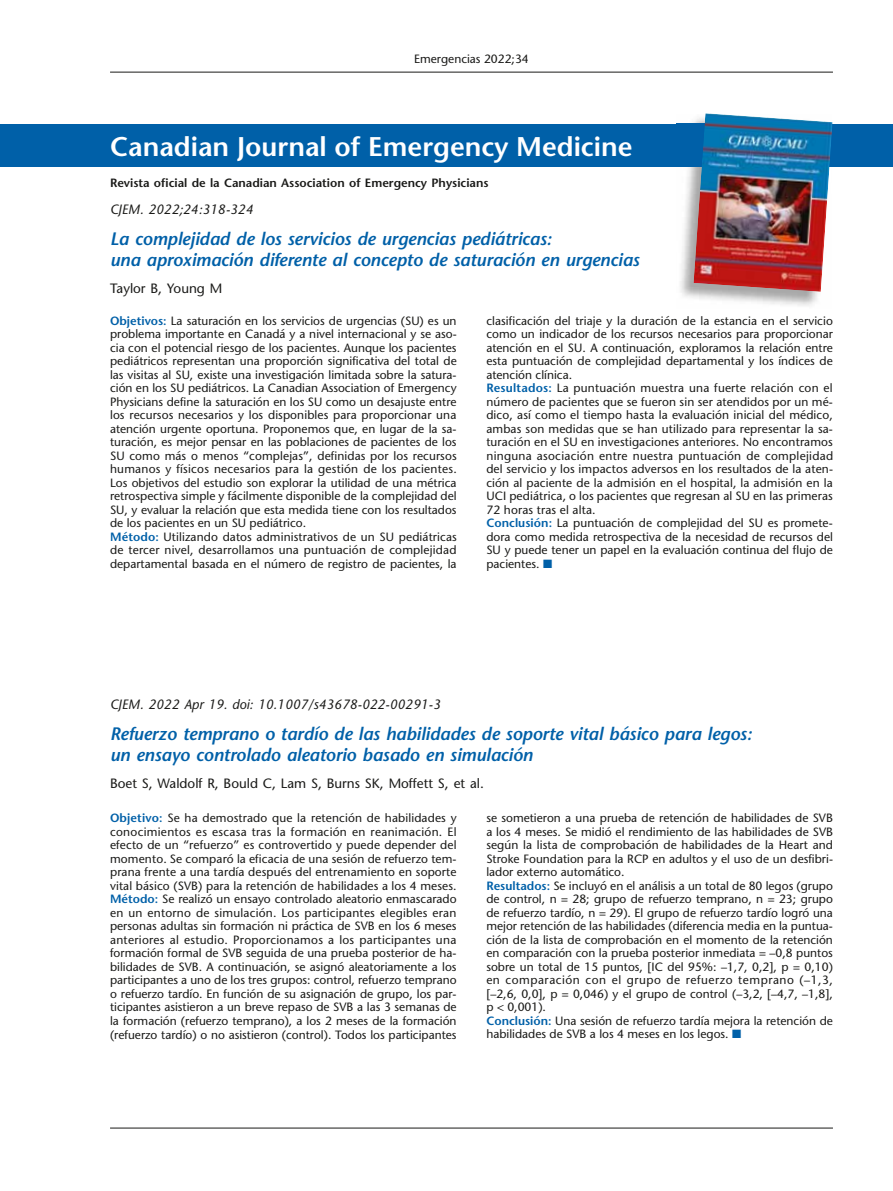
<style>
.page{position:relative;width:893px;height:1191px;background:#fff}
.page>*{position:absolute;margin:0;border:0;box-sizing:border-box;transform-origin:0 0}
.t1{font:600 27px "Stone Sans";color:#fff}
.t2{font:italic 600 18px/21px "Stone Sans";letter-spacing:-.01em;color:#0060a8}
.t3{font:italic 13.5px "Stone Sans";color:#1a1a18}
.t4{font:13.5px "Stone Sans";color:#1a1a18}
.t5{font:12px/13.5px "Stone Sans";color:#1a1a18}
.t6{font:600 12px "Stone Sans";color:#1a1a18}
.s1{font-weight:600;color:#0060a8}
.s2{color:#0060a8}
</style>
<div class="page">
<hr style="left:110px;top:1127px;width:723px;height:1px;background:#1a1a18">
<hr style="left:110px;top:72px;width:723px;height:1px;background:#1a1a18">
<div style="left:0;top:124px;width:893px;height:42px;background:#0060a8"></div>
<img style="left:676px;top:123px;width:142px;height:183px">
<img style="left:676px;top:124px;width:17px;height:42px">
<img style="left:693px;top:113px;width:140px;height:179px">
<p class="t5" style="left:414px;top:53px;width:116px">Emergencias 2022;34</p>
<h1 class="t1" style="left:110px;top:133px;width:524px">Canadian Journal of Emergency Medicine</h1>
<p class="t6" style="left:110px;top:176px;width:380px">Revista oficial de la Canadian Association of Emergency Physicians</p>
<p class="t3" style="left:110px;top:202px;width:145px">CJEM. 2022;24:318-324</p>
<h2 class="t2" style="left:110px;top:229px;width:531px">La complejidad de los servicios de urgencias pediátricas:<br>una aproximación diferente al concepto de saturación en urgencias</h2>
<p class="t4" style="left:110px;top:282px;width:114px">Taylor B, Young M</p>
<p class="t5" style="left:110px;top:314px;width:348px"><span class="s1">Objetivos:</span> La saturación en los servicios de urgencias (SU) es un problema importante en Canadá y a nivel internacional y se aso&shy;cia con el potencial riesgo de los pacientes. Aunque los pacientes pediátricos representan una proporción significativa del total de las visitas al SU, existe una investigación limitada sobre la satura&shy;ción en los SU pediátricos. La Canadian Association of Emergency Physicians define la saturación en los SU como un desajuste entre los recursos necesarios y los disponibles para proporcionar una atención urgente oportuna. Proponemos que, en lugar de la sa&shy;turación, es mejor pensar en las poblaciones de pacientes de los SU como más o menos “complejas”, definidas por los recursos humanos y físicos necesarios para la gestión de los pacientes.<br>Los objetivos del estudio son explorar la utilidad de una métrica retrospectiva simple y fácilmente disponible de la complejidad del SU, y evaluar la relación que esta medida tiene con los resultados de los pacientes en un SU pediátrico.<br><span class="s1">Método:</span> Utilizando datos administrativos de un SU pediátricas de tercer nivel, desarrollamos una puntuación de complejidad departamental basada en el número de registro de pacientes, la</p>
<p class="t5" style="left:486px;top:314px;width:348px">clasificación del triaje y la duración de la estancia en el servicio como un indicador de los recursos necesarios para proporcionar atención en el SU. A continuación, exploramos la relación entre esta puntuación de complejidad departamental y los índices de atención clínica.<br><span class="s1">Resultados:</span> La puntuación muestra una fuerte relación con el número de pacientes que se fueron sin ser atendidos por un mé&shy;dico, así como el tiempo hasta la evaluación inicial del médico, ambas son medidas que se han utilizado para representar la sa&shy;turación en el SU en investigaciones anteriores. No encontramos ninguna asociación entre nuestra puntuación de complejidad del servicio y los impactos adversos en los resultados de la aten&shy;ción al paciente de la admisión en el hospital, la admisión en la UCI pediátrica, o los pacientes que regresan al SU en las primeras 72 horas tras el alta.<br><span class="s1">Conclusión:</span> La puntuación de complejidad del SU es promete&shy;dora como medida retrospectiva de la necesidad de recursos del SU y puede tener un papel en la evaluación continua del flujo de pacientes. <span class="s2">■</span></p>
<p class="t3" style="left:110px;top:697px;width:332px">CJEM. 2022 Apr 19. doi: 10.1007/s43678-022-00291-3</p>
<h2 class="t2" style="left:110px;top:724px;width:643px">Refuerzo temprano o tardío de las habilidades de soporte vital básico para legos: un ensayo controlado aleatorio basado en simulación</h2>
<p class="t4" style="left:110px;top:777px;width:375px">Boet S, Waldolf R, Bould C, Lam S, Burns SK, Moffett S, et al.</p>
<p class="t5" style="left:110px;top:812px;width:348px;text-align:justify"><span class="s1">Objetivo:</span> Se ha demostrado que la retención de habilidades y conocimientos es escasa tras la formación en reanimación. El efecto de un “refuerzo” es controvertido y puede depender del momento. Se comparó la eficacia de una sesión de refuerzo tem&shy;prana frente a una tardía después del entrenamiento en soporte vital básico (SVB) para la retención de habilidades a los 4 meses.<br><span class="s1">Método:</span> Se realizó un ensayo controlado aleatorio enmascarado en un entorno de simulación. Los participantes elegibles eran personas adultas sin formación ni práctica de SVB en los 6 meses anteriores al estudio. Proporcionamos a los participantes una formación formal de SVB seguida de una prueba posterior de ha&shy;bilidades de SVB. A continuación, se asignó aleatoriamente a los participantes a uno de los tres grupos: control, refuerzo temprano o refuerzo tardío. En función de su asignación de grupo, los par&shy;ticipantes asistieron a un breve repaso de SVB a las 3 semanas de la formación (refuerzo temprano), a los 2 meses de la formación (refuerzo tardío) o no asistieron (control). Todos los participantes</p>
<p class="t5" style="left:486px;top:812px;width:348px">se sometieron a una prueba de retención de habilidades de SVB a los 4 meses. Se midió el rendimiento de las habilidades de SVB según la lista de comprobación de habilidades de la Heart and Stroke Foundation para la RCP en adultos y el uso de un desfibri&shy;lador externo automático.<br><span class="s1">Resultados:</span> Se incluyó en el análisis a un total de 80 legos (grupo de control, n = 28; grupo de refuerzo temprano, n = 23; grupo de refuerzo tardío, n = 29). El grupo de refuerzo tardío logró una mejor retención de las habilidades (diferencia media en la puntua&shy;ción de la lista de comprobación en el momento de la retención en comparación con la prueba posterior inmediata = –0,8 puntos sobre un total de 15 puntos, [IC del 95%: –1,7, 0,2], p = 0,10) en comparación con el grupo de refuerzo temprano (–1,3, [–2,6, 0,0], p = 0,046) y el grupo de control (–3,2, [–4,7, –1,8], p &lt; 0,001).<br><span class="s1">Conclusión:</span> Una sesión de refuerzo tardía mejora la retención de habilidades de SVB a los 4 meses en los legos. <span class="s2">■</span></p>
</div>
